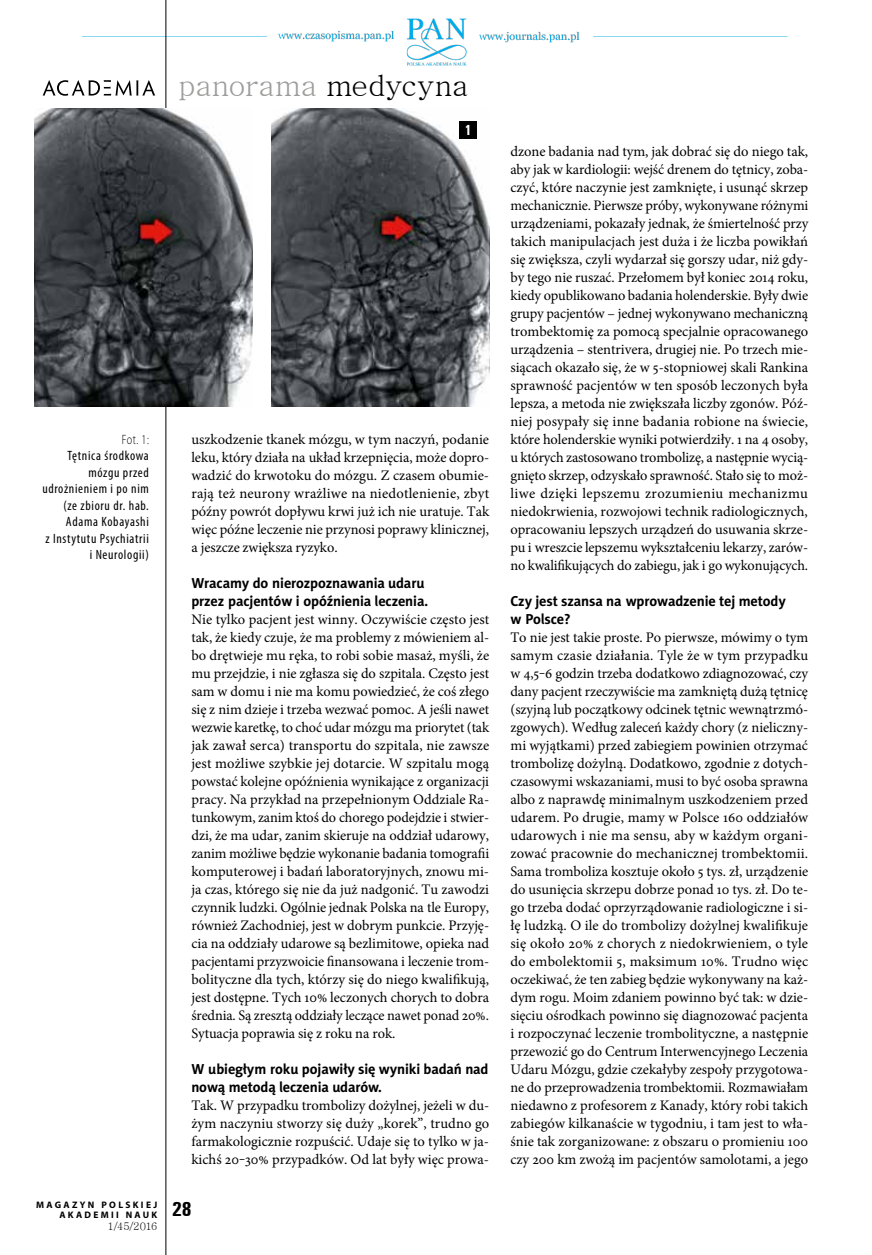
<style>
.page{position:relative;width:872px;height:1255px;background:#fff}
.page>*{position:absolute;margin:0;border:0;box-sizing:border-box;transform-origin:0 0}
.t1{font:30px "Batang";letter-spacing:-.015em;color:#9d9d9c}
.t2{font:700 condensed 21px "Unitus TEE";color:#000}
.t3{font:700 condensed 15px "Unitus TEE";color:#fff}
.t4{font:14.55px/18px "Minion Pro";letter-spacing:-.005em;color:#000;text-align:justify}
.t5{font:700 14.55px/18px "Naomi Sans EFN";letter-spacing:-.01em;color:#000}
.t6{font:condensed 13.5px/16.5px "Myriad Pro";letter-spacing:.05em;color:#000;text-align:right}
.t7{font:300 13.5px "Myriad Pro";color:#000;scale:.76 1}
.t8{font:10.5px "Batang";letter-spacing:-.025em;color:#000}
.t9{font:700 9.45px/10.5px "Myriad Pro";letter-spacing:.245em;color:#000;text-align:right}
.s1{color:#000}
</style>
<div class="page">
<img style="left:82px;top:15px;width:706px;height:54px">
<hr style="left:166px;top:0;width:1px;height:1254px;background:#000">
<svg style="left:43px;top:80px;width:112px;height:16px"></svg>
<img style="left:271px;top:109px;width:218px;height:297px">
<img style="left:34px;top:109px;width:218px;height:297px">
<div style="left:459px;top:122px;width:17px;height:17px;background:#000"></div>
<h1 class="t1" style="left:179px;top:70px;width:291px">panorama <span class="s1">medycyna</span></h1>
<p class="t3" style="left:464px;top:121px;width:9px">1</p>
<p class="t7" style="left:122px;top:431px;width:37px">Fot. 1:</p>
<p class="t6" style="left:42px;top:447px;width:108px">Tętnica środkowa mózgu przed udrożnieniem i po nim (ze zbioru dr. hab.<br>Adama Kobayashi<br>z Instytutu Psychiatrii i Neurologii)</p>
<p class="t9" style="left:36px;top:1198px;width:123px">MAGAZYN POLSKIEJ<br>AKADEMII NAUK</p>
<p class="t8" style="left:108px;top:1221px;width:51px">1/45/2016</p>
<p class="t4" style="left:191px;top:430px;width:299px">uszkodzenie tkanek mózgu, w tym naczyń, podanie leku, który działa na układ krzepnięcia, może dopro&shy;wadzić do krwotoku do mózgu. Z czasem obumie&shy;rają też neurony wrażliwe na niedotlenienie, zbyt późny powrót dopływu krwi już ich nie uratuje. Tak więc późne leczenie nie przynosi poprawy klinicznej, a jeszcze zwiększa ryzyko.</p>
<p class="t5" style="left:191px;top:573px;width:238px">Wracamy do nierozpoznawania udaru przez pacjentów i opóźnienia leczenia.</p>
<p class="t4" style="left:191px;top:610px;width:299px">Nie tylko pacjent jest winny. Oczywiście często jest tak, że kiedy czuje, że ma problemy z mówieniem al&shy;bo drętwieje mu ręka, to robi sobie masaż, myśli, że mu przejdzie, i nie zgłasza się do szpitala. Często jest sam w domu i nie ma komu powiedzieć, że coś złego się z nim dzieje i trzeba wezwać pomoc. A jeśli nawet wezwie karetkę, to choć udar mózgu ma priorytet (tak jak zawał serca) transportu do szpitala, nie zawsze jest możliwe szybkie jej dotarcie. W szpitalu mogą powstać kolejne opóźnienia wynikające z organizacji pracy. Na przykład na przepełnionym Oddziale Ra&shy;tunkowym, zanim ktoś do chorego podejdzie i stwier&shy;dzi, że ma udar, zanim skieruje na oddział udarowy, zanim możliwe będzie wykonanie badania tomografii komputerowej i badań laboratoryjnych, znowu mi&shy;ja czas, którego się nie da już nadgonić. Tu zawodzi czynnik ludzki. Ogólnie jednak Polska na tle Europy, również Zachodniej, jest w dobrym punkcie. Przyję&shy;cia na oddziały udarowe są bezlimitowe, opieka nad pacjentami przyzwoicie finansowana i leczenie trom&shy;bolityczne dla tych, którzy się do niego kwalifikują, jest dostępne. Tych 10% leczonych chorych to dobra średnia. Są zresztą oddziały leczące nawet ponad 20%.<br>Sytuacja poprawia się z roku na rok.</p>
<p class="t5" style="left:191px;top:1059px;width:299px">W ubiegłym roku pojawiły się wyniki badań nad nową metodą leczenia udarów.</p>
<p class="t4" style="left:191px;top:1096px;width:299px">Tak. W przypadku trombolizy dożylnej, jeżeli w du&shy;żym naczyniu stworzy się duży „korek”, trudno go farmakologicznie rozpuścić. Udaje się to tylko w ja&shy;kichś 20‒30% przypadków. Od lat były więc prowa-</p>
<h2 class="t2" style="left:172px;top:1196px;width:21px">28</h2>
<p class="t4" style="left:510px;top:142px;width:299px">dzone badania nad tym, jak dobrać się do niego tak, aby jak w kardiologii: wejść drenem do tętnicy, zoba&shy;czyć, które naczynie jest zamknięte, i usunąć skrzep mechanicznie. Pierwsze próby, wykonywane różnymi urządzeniami, pokazały jednak, że śmiertelność przy takich manipulacjach jest duża i że liczba powikłań się zwiększa, czyli wydarzał się gorszy udar, niż gdy&shy;by tego nie ruszać. Przełomem był koniec 2014 roku, kiedy opublikowano badania holenderskie. Były dwie grupy pacjentów – jednej wykonywano mechaniczną trombektomię za pomocą specjalnie opracowanego urządzenia – stentrivera, drugiej nie. Po trzech mie&shy;siącach okazało się, że w 5-stopniowej skali Rankina sprawność pacjentów w ten sposób leczonych była lepsza, a metoda nie zwiększała liczby zgonów. Póź&shy;niej posypały się inne badania robione na świecie, które holenderskie wyniki potwierdziły. 1 na 4 osoby, u których zastosowano trombolizę, a następnie wycią&shy;gnięto skrzep, odzyskało sprawność. Stało się to moż&shy;liwe dzięki lepszemu zrozumieniu mechanizmu niedokrwienia, rozwojowi technik radiologicznych, opracowaniu lepszych urządzeń do usuwania skrze&shy;pu i wreszcie lepszemu wykształceniu lekarzy, zarów&shy;no kwalifikujących do zabiegu, jak i go wykonujących.</p>
<p class="t5" style="left:510px;top:591px;width:277px">Czy jest szansa na wprowadzenie tej metody w Polsce?</p>
<p class="t4" style="left:510px;top:628px;width:299px">To nie jest takie proste. Po pierwsze, mówimy o tym samym czasie działania. Tyle że w tym przypadku w 4,5‒6 godzin trzeba dodatkowo zdiagnozować, czy dany pacjent rzeczywiście ma zamkniętą dużą tętnicę (szyjną lub początkowy odcinek tętnic wewnątrzmó&shy;zgowych). Według zaleceń każdy chory (z nieliczny&shy;mi wyjątkami) przed zabiegiem powinien otrzymać trombolizę dożylną. Dodatkowo, zgodnie z dotych&shy;czasowymi wskazaniami, musi to być osoba sprawna albo z naprawdę minimalnym uszkodzeniem przed udarem. Po drugie, mamy w Polsce 160 oddziałów udarowych i nie ma sensu, aby w każdym organi&shy;zować pracownie do mechanicznej trombektomii.<br>Sama tromboliza kosztuje około 5 tys. zł, urządzenie do usunięcia skrzepu dobrze ponad 10 tys. zł. Do te&shy;go trzeba dodać oprzyrządowanie radiologiczne i si&shy;łę ludzką. O ile do trombolizy dożylnej kwalifikuje się około 20% z chorych z niedokrwieniem, o tyle do embolektomii 5, maksimum 10%. Trudno więc oczekiwać, że ten zabieg będzie wykonywany na każ&shy;dym rogu. Moim zdaniem powinno być tak: w dzie&shy;sięciu ośrodkach powinno się diagnozować pacjenta i rozpoczynać leczenie trombolityczne, a następnie przewozić go do Centrum Interwencyjnego Leczenia Udaru Mózgu, gdzie czekałyby zespoły przygotowa&shy;ne do przeprowadzenia trombektomii. Rozmawiałam niedawno z profesorem z Kanady, który robi takich zabiegów kilkanaście w tygodniu, i tam jest to wła&shy;śnie tak zorganizowane: z obszaru o promieniu 100 czy 200 km zwożą im pacjentów samolotami, a jego</p>
</div>
